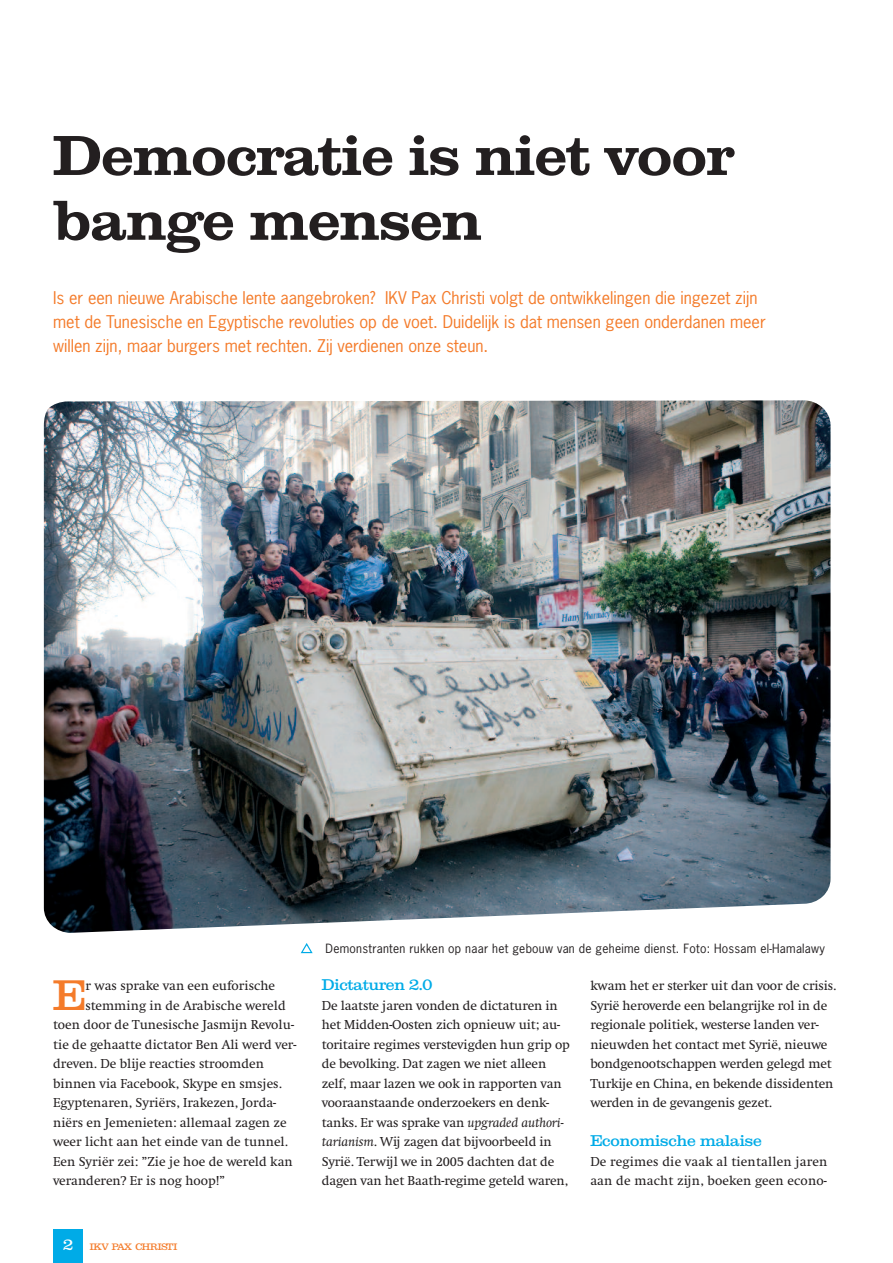
<style>
.page{position:relative;width:893px;height:1263px;background:#fff}
.page>*{position:absolute;margin:0;border:0;box-sizing:border-box;transform-origin:0 0}
.t1{font:600 54px/64.8px "Clarendon";color:#231f20}
.t2{font:41.1px "Clarendon";color:#f47b2a}
.t3{font:16.5px/24px "News Gothic";color:#f47b2a}
.t4{font:15px "Clarendon";color:#00abe7}
.t5{font:13.5px/19.5px "Swift";letter-spacing:-.01em;color:#231f20}
.t6{font:13.5px/19.5px "Swift";letter-spacing:.01em;color:#231f20}
.t7{font:12px "News Gothic";letter-spacing:.02em;color:#231f20}
.t8{font:9px "Clarendon";color:#f47b2a}
.s1{font-size:15px;color:#fff}
.s2{font-style:italic}
</style>
<div class="page">
<div style="left:53px;top:1229px;width:30px;height:34px;background:#00abe7"></div>
<img style="left:44px;top:400px;width:786px;height:533px">
<svg style="left:301px;top:943px;width:12px;height:10px"></svg>
<h1 class="t1" style="left:53px;top:124px;width:682px">Democratie is niet voor bange mensen</h1>
<p class="t3" style="left:53px;top:287px;width:714px">Is er een nieuwe Arabische lente aangebroken? IKV Pax Christi volgt de ontwikkelingen die ingezet zijn met de Tunesische en Egyptische revoluties op de voet. Duidelijk is dat mensen geen onderdanen meer willen zijn, maar burgers met rechten. Zij verdienen onze steun.</p>
<h2 class="t2" style="left:53px;top:971px;width:34px">E</h2>
<p class="t5" style="left:86px;top:976px;width:191px">r was sprake van een euforische</p>
<p class="t5" style="left:86px;top:995px;width:202px">stemming in de Arabische wereld</p>
<p class="t5" style="left:53px;top:1015px;width:242px">toen door de Tunesische Jasmijn Revolu-</p>
<p class="t5" style="left:53px;top:1034px;width:245px">tie de gehaatte dictator Ben Ali werd ver-</p>
<p class="t5" style="left:53px;top:1054px;width:212px">dreven. De blije reacties stroomden</p>
<p class="t5" style="left:53px;top:1073px;width:230px">binnen via Facebook, Skype en smsjes.</p>
<p class="t5" style="left:53px;top:1093px;width:225px">Egyptenaren, Syriërs, Irakezen, Jorda-</p>
<p class="t5" style="left:53px;top:1112px;width:235px">niërs en Jemenieten: allemaal zagen ze</p>
<p class="t5" style="left:53px;top:1132px;width:236px">weer licht aan het einde van de tunnel.</p>
<p class="t5" style="left:53px;top:1151px;width:241px">Een Syriër zei: ”Zie je hoe de wereld kan</p>
<p class="t5" style="left:53px;top:1171px;width:173px">veranderen? Er is nog hoop!”</p>
<p class="t8" style="left:63px;top:1242px;width:116px"><span class="s1">2</span> IKV PAX CHRISTI</p>
<p class="t7" style="left:326px;top:942px;width:501px">Demonstranten rukken op naar het gebouw van de geheime dienst. Foto: Hossam el-Hamalawy</p>
<p class="t4" style="left:322px;top:976px;width:112px">Dictaturen 2.0</p>
<p class="t5" style="left:322px;top:995px;width:250px">De laatste jaren vonden de dictaturen in het Midden-Oosten zich opnieuw uit; au&shy;toritaire regimes verstevigden hun grip op de bevolking. Dat zagen we niet alleen zelf, maar lazen we ook in rapporten van vooraanstaande onderzoekers en denk&shy;tanks. Er was sprake van <span class="s2">upgraded authori&shy;tarianism</span>. Wij zagen dat bijvoorbeeld in Syrië. Terwijl we in 2005 dachten dat de dagen van het Baath-regime geteld waren,</p>
<p class="t5" style="left:590px;top:976px;width:248px">kwam het er sterker uit dan voor de crisis.<br>Syrië heroverde een belangrijke rol in de regionale politiek, westerse landen ver&shy;nieuwden het contact met Syrië, nieuwe bondgenootschappen werden gelegd met Turkije en China, en bekende dissidenten werden in de gevangenis gezet.</p>
<p class="t4" style="left:590px;top:1132px;width:173px">Economische malaise</p>
<p class="t6" style="left:590px;top:1151px;width:239px">De regimes die vaak al tientallen jaren aan de macht zijn, boeken geen econo-</p>
</div>
